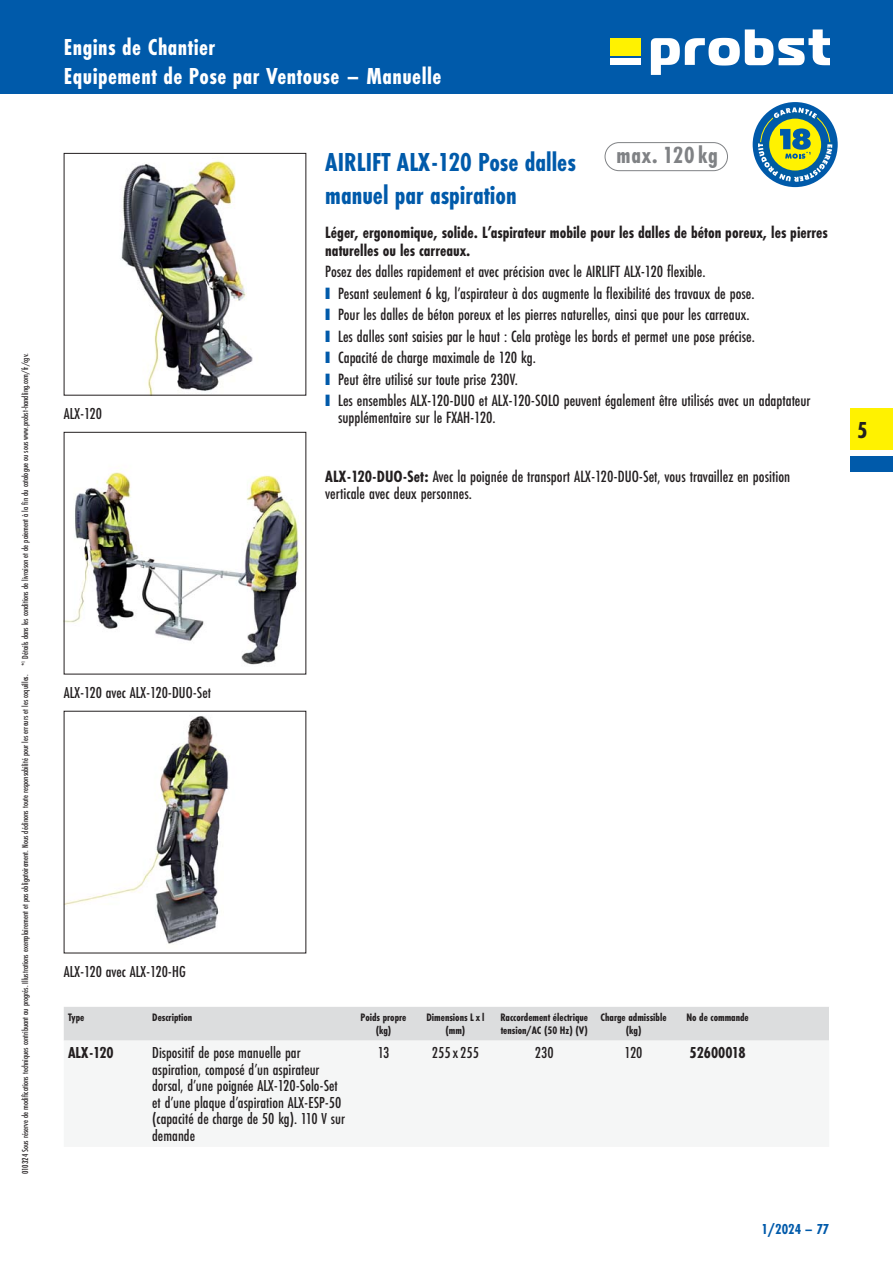
<style>
.page{position:relative;width:893px;height:1263px;background:#fff}
.page>*{position:absolute;margin:0;border:0;box-sizing:border-box;transform-origin:0 0}
.t1{font:700 27px/33px "Futura PT Cond";color:#005aaa}
.t2{font:700 24.3px "Futura PT Cond";letter-spacing:.03em;color:#808285}
.t3{font:700 24px/28.5px "Futura PT Cond";letter-spacing:.02em;color:#fff}
.t4{font:700 24px "Futura PT Cond";color:#231f20}
.t5{font:500 16.95px/17.2px "Futura PT Cond";color:#231f20}
.t6{font:700 16.95px/17.2px "Futura PT Cond";color:#231f20}
.t7{font:500 16.5px/16.5px "Futura PT Cond";color:#231f20}
.t8{font:700 16.5px "Futura PT Cond";color:#231f20}
.t9{font:700 15px "Futura PT Cond";color:#005aaa}
.t10{font:700 11.25px/13.5px "Futura PT Cond";color:#231f20;text-align:center}
.t11{font:500 9px "Futura PT Cond";color:#231f20}
.s1{font-family:"Arial";font-weight:400;font-size:24.6px;color:#005aaa}
.s2{font-weight:700}
</style>
<div class="page">
<div style="left:0;top:0;width:893px;height:94px;background:#005aaa"></div>
<div style="left:610px;top:38px;width:31px;height:17px;background:#fff200"></div>
<svg style="left:651px;top:29px;width:178px;height:46px"></svg>
<div style="left:610px;top:58px;width:31px;height:7px;background:#fff"></div>
<div style="left:850px;top:408px;width:43px;height:42px;background:#fff200"></div>
<div style="left:850px;top:456px;width:43px;height:16px;background:#005aaa"></div>
<img style="left:120px;top:160px;width:133px;height:233px">
<img style="left:66px;top:472px;width:236px;height:193px">
<img style="left:66px;top:716px;width:163px;height:228px">
<div style="left:64px;top:1007px;width:765px;height:33px;background:#dcddde"></div>
<svg style="left:64px;top:1040px;width:765px;height:1px"></svg>
<div style="left:605px;top:142px;width:123px;height:29px;border:1px solid #808285;border-radius:14px"></div>
<div style="left:753px;top:102px;width:85px;height:85px;background:#005aaa;border-radius:50%"></div>
<svg style="left:771px;top:107px;width:48px;height:14px"></svg>
<div style="left:769px;top:119px;width:52px;height:52px;background:#fff200;border-radius:50%"></div>
<svg style="left:756px;top:128px;width:78px;height:55px"></svg>
<p class="t11" style="left:21px;top:1174px;width:822px;rotate:-90deg">010324 Sous réserve de modifications techniques contribuant au progrés. Illustrations exemplairement et pas obligatoirement. Nous déclinons toute responsabilité pour les erreurs et les coquilles. *<sup>1</sup> Détails dans les conditions de livraison et de paiement à la fin du catalogue ou sous www.probst-handling.com/fr/cgv.</p>
<h3 class="t3" style="left:64px;top:34px;width:379px">Engins de Chantier<br>Equipement de Pose par Ventouse – Manuelle</h3>
<p class="t7" style="left:64px;top:406px;width:40px">ALX-120</p>
<h2 class="t2" style="left:617px;top:143px;width:103px">max. 120 kg</h2>
<h1 class="t1" style="left:325px;top:147px;width:252px">AIRLIFT ALX-120 Pose dalles manuel par aspiration</h1>
<p class="t6" style="left:325px;top:225px;width:504px">Léger, ergonomique, solide. L’aspirateur mobile pour les dalles de béton poreux, les pierres naturelles ou les carreaux.</p>
<p class="t5" style="left:325px;top:264px;width:382px">Posez des dalles rapidement et avec précision avec le AIRLIFT ALX-120 flexible.</p>
<p class="t5" style="left:325px;top:285px;width:431px"><span class="s1">■</span> Pesant seulement 6 kg, l’aspirateur à dos augmente la flexibilité des travaux de pose.</p>
<p class="t5" style="left:325px;top:307px;width:426px"><span class="s1">■</span> Pour les dalles de béton poreux et les pierres naturelles, ainsi que pour les carreaux.</p>
<p class="t5" style="left:325px;top:328px;width:431px"><span class="s1">■</span> Les dalles sont saisies par le haut : Cela protège les bords et permet une pose précise.</p>
<p class="t5" style="left:325px;top:350px;width:212px"><span class="s1">■</span> Capacité de charge maximale de 120 kg.</p>
<p class="t5" style="left:325px;top:371px;width:194px"><span class="s1">■</span> Peut être utilisé sur toute prise 230V.</p>
<p class="t5" style="left:338px;top:393px;width:474px;text-indent:-13px"><span class="s1">■</span> Les ensembles ALX-120-DUO et ALX-120-SOLO peuvent également être utilisés avec un adaptateur supplémentaire sur le FXAH-120.</p>
<p class="t5" style="left:325px;top:468px;width:466px"><span class="s2">ALX- 120- DUO- Set:</span> Avec la poignée de transport ALX-120-DUO-Set, vous travaillez en position verticale avec deux personnes.</p>
<h3 class="t4" style="left:857px;top:418px;width:12px">5</h3>
<p class="t7" style="left:64px;top:685px;width:149px">ALX-120 avec ALX-120-DUO-Set</p>
<p class="t7" style="left:64px;top:964px;width:124px">ALX-120 avec ALX-120-HG</p>
<p class="t10" style="left:68px;top:1010px;width:18px">Type</p>
<p class="t10" style="left:152px;top:1010px;width:42px">Description</p>
<p class="t10" style="left:361px;top:1010px;width:47px">Poids propre (kg)</p>
<p class="t10" style="left:426px;top:1010px;width:59px">Dimensions L x l (mm)</p>
<p class="t10" style="left:500px;top:1010px;width:89px;text-align:left">Raccordement électrique tension/AC (50 Hz) (V)</p>
<p class="t10" style="left:601px;top:1010px;width:67px">Charge admissible (kg)</p>
<p class="t10" style="left:686px;top:1010px;width:64px">No de commande</p>
<p class="t8" style="left:68px;top:1044px;width:47px">ALX- 120</p>
<p class="t7" style="left:152px;top:1045px;width:194px">Dispositif de pose manuelle par aspiration, composé d’un aspirateur dorsal, d’une poignée ALX-120-Solo-Set et d’une plaque d’aspiration ALX-ESP-50 (capacité de charge de 50 kg). 110 V sur demande</p>
<p class="t7" style="left:378px;top:1045px;width:13px">13</p>
<p class="t7" style="left:432px;top:1045px;width:49px">255 x 255</p>
<p class="t7" style="left:535px;top:1045px;width:20px">230</p>
<p class="t7" style="left:625px;top:1045px;width:19px">120</p>
<p class="t8" style="left:690px;top:1044px;width:57px">52600018</p>
<p class="t9" style="left:762px;top:1221px;width:69px">1/2024 – 77</p>
</div>
